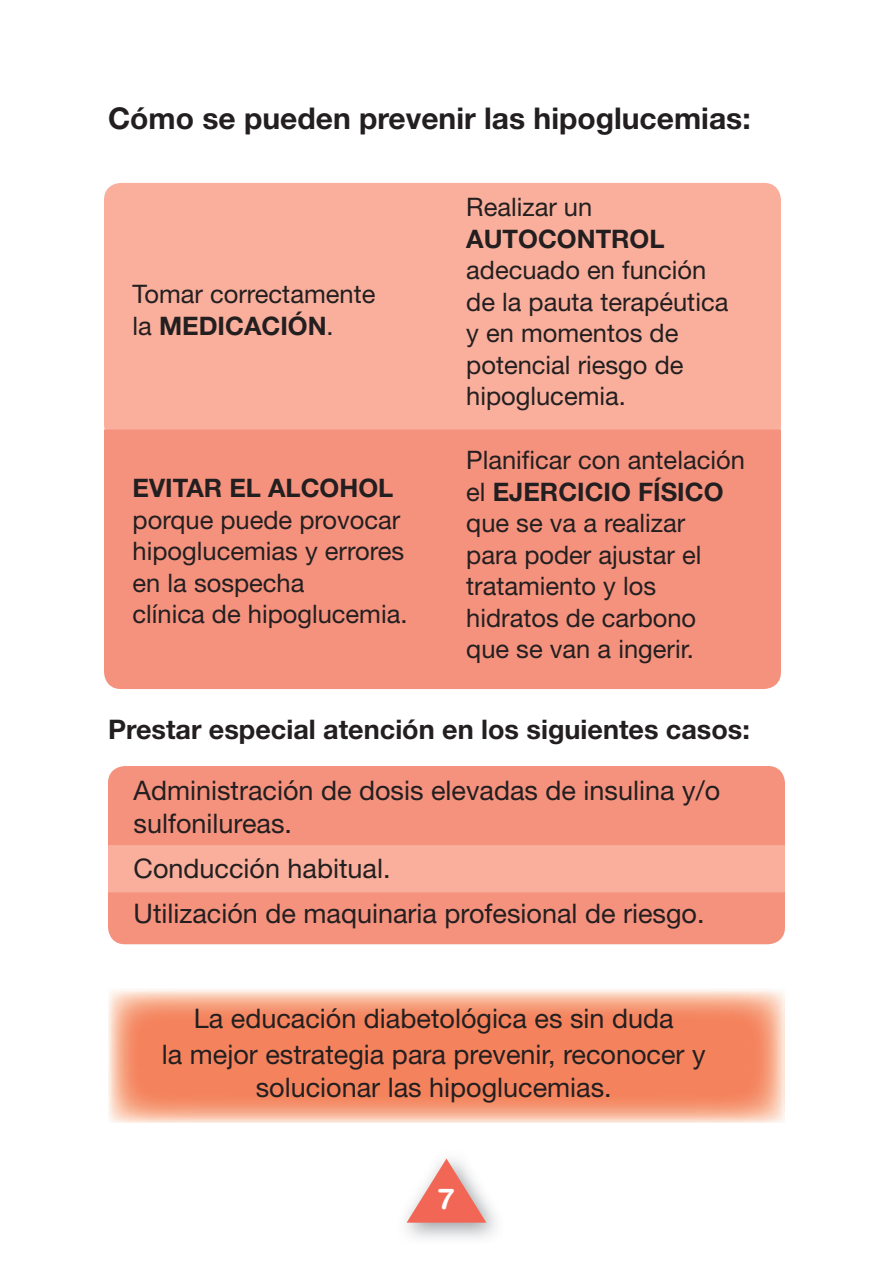
<style>
.page{position:relative;width:893px;height:1276px;background:#fff}
.page>*{position:absolute;margin:0;border:0;box-sizing:border-box;transform-origin:0 0}
.t1{font:700 30px "Helvetica Neue LT Std";color:#231f20}
.t2{font:700 28.8px "Helvetica Rounded LT Std";color:#fff}
.t3{font:27px/36.6px "Helvetica Neue LT Std";color:#231f20}
.t4{font:700 27px "Helvetica Neue LT Std";color:#231f20}
.t5{font:25.5px/31.5px "Helvetica Neue LT Std";color:#231f20}
.t6{font:700 25.5px "Helvetica Neue LT Std";color:#231f20}
.s1{font-weight:700}
</style>
<div class="page">
<div style="left:104px;top:183px;width:677px;height:259px;background:#f9af9c;border-radius:17px"></div>
<img style="left:108px;top:989px;width:677px;height:133px">
<svg style="left:407px;top:1158px;width:79px;height:64px"></svg>
<div style="left:108px;top:838px;width:677px;height:54px;background:#f9af9c"></div>
<div style="left:108px;top:892px;width:677px;height:52px;background:#f5927e"></div>
<div style="left:104px;top:429px;width:677px;height:260px;background:#f5927e"></div>
<div style="left:108px;top:766px;width:677px;height:79px;background:#f5927e"></div>
<p class="t1" style="left:108px;top:100px;width:644px">Cómo se pueden prevenir las hipoglucemias:</p>
<p class="t5" style="left:133px;top:278px;width:244px">Tomar correctamente la <span class="s1">MEDICACIÓN</span>.</p>
<p class="t6" style="left:133px;top:472px;width:262px">EVITAR EL ALCOHOL</p>
<p class="t5" style="left:133px;top:503px;width:276px">porque puede provocar hipoglucemias y errores en la sospecha<br>clínica de hipoglucemia.</p>
<p class="t5" style="left:466px;top:191px;width:128px">Realizar un</p>
<p class="t6" style="left:466px;top:223px;width:200px">AUTOCONTROL</p>
<p class="t5" style="left:466px;top:254px;width:264px">adecuado en función de la pauta terapéutica y en momentos de potencial riesgo de hipoglucemia.</p>
<p class="t5" style="left:466px;top:444px;width:280px">Planificar con antelación el <span class="s1">EJERCICIO FÍSICO </span>que se va a realizar<br>para poder ajustar el tratamiento y los hidratos de carbono que se van a ingerir.</p>
<p class="t4" style="left:108px;top:713px;width:643px">Prestar especial atención en los siguientes casos:</p>
<p class="t3" style="left:134px;top:774px;width:588px;line-height:32.4px">Administración de dosis elevadas de insulina y/o sulfonilureas.</p>
<p class="t3" style="left:134px;top:845px;width:573px;line-height:45px">Conducción habitual.<br>Utilización de maquinaria profesional de riesgo.</p>
<p class="t3" style="left:162px;top:999px;width:545px;text-align:center">La educación diabetológica es sin duda<br>la mejor estrategia para prevenir, reconocer y</p>
<p class="t3" style="left:256px;top:1068px;width:358px">solucionar las hipoglucemias.</p>
<p class="t2" style="left:438px;top:1181px;width:18px">7</p>
</div>
